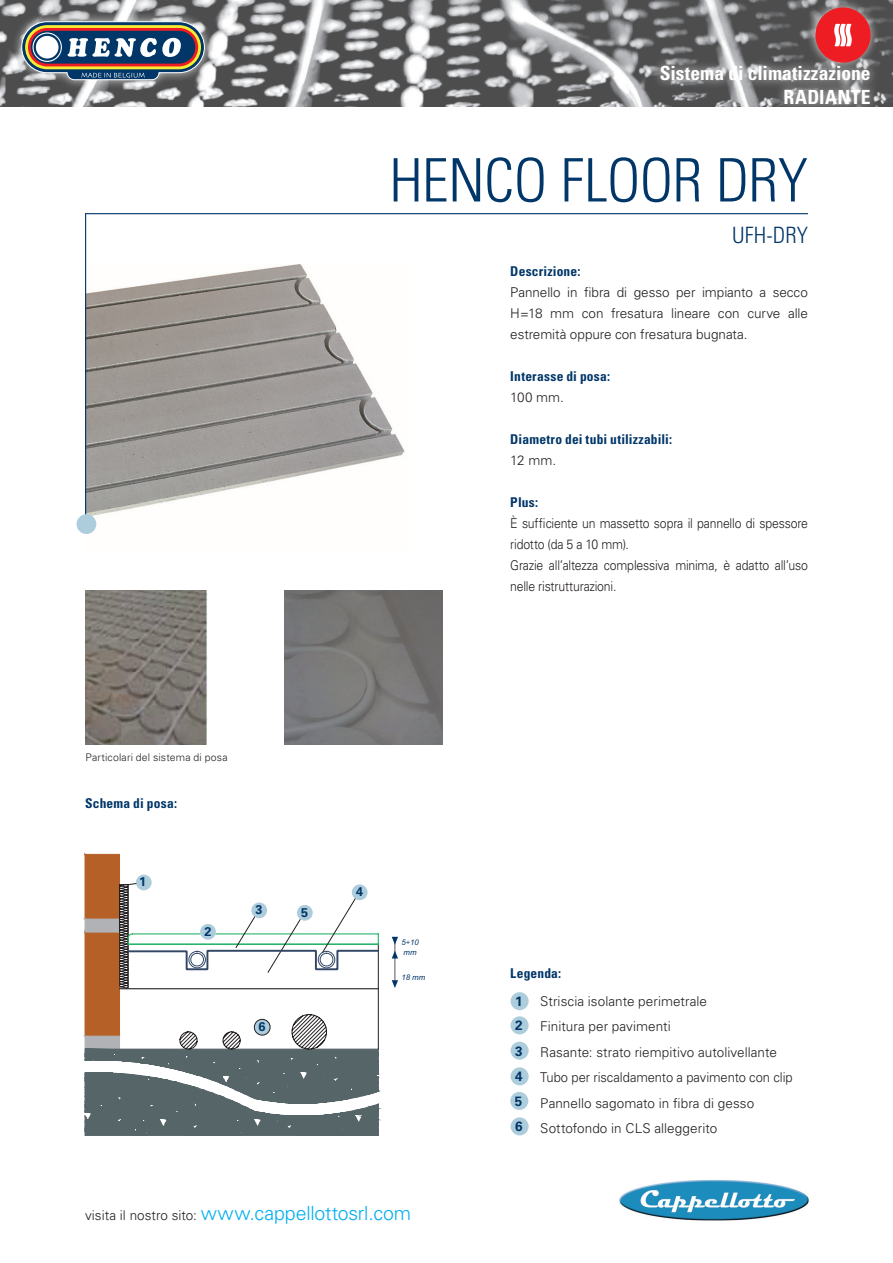
<style>
.page{position:relative;width:893px;height:1263px;background:#fff}
.page>*{position:absolute;margin:0;border:0;box-sizing:border-box;transform-origin:0 0}
.Basis{font:300 condensed 60px "Univers LT Std";letter-spacing:-.01em;color:#003668}
.t1{font:300 condensed 22.5px "Univers LT Std";color:#003668}
.t2{font:300 19.5px "Univers LT Std";letter-spacing:-.005em;color:#00aeef}
.t3{font:700 condensed 19.5px "Univers LT Std";letter-spacing:.005em;color:#fff}
.Basis-2{font:300 13.5px/21px "Univers LT Std";letter-spacing:-.005em;color:#231f20;text-align:justify}
.Basis-3{font:300 13.5px/21px "Univers LT Std";letter-spacing:-.005em;color:#231f20;scale:.91 1}
.Basis-4{font:700 condensed 13.5px "Univers LT Std";letter-spacing:.015em;color:#003668}
.Basis-5{font:300 13.5px "Univers LT Std";letter-spacing:-.005em;color:#231f20;scale:.96 1}
.Basis-6{font:700 13.5px "Univers LT Std";color:#003668}
.t4{font:700 12.6px "Univers LT Std";color:#003668}
.Basis-7{font:300 10.5px "Univers LT Std";letter-spacing:.015em;color:#231f20}
.t5{font:italic 7.8px/9.3px "Arial";color:#003668}
.s1{font-size:13.5px;color:#231f20}
</style>
<div class="page">
<img style="left:0;top:0;width:893px;height:106px">
<div style="left:12px;top:11px;width:202px;height:79px;background:#fff;opacity:.75"></div>
<svg style="left:21px;top:21px;width:184px;height:59px;background:#73787e"></svg>
<div style="left:806px;top:0;width:74px;height:72px;background:#fff;opacity:.75"></div>
<div style="left:815px;top:7px;width:56px;height:56px;background:#ee1d23;border-radius:50%"></div>
<svg style="left:834px;top:24px;width:18px;height:22px"></svg>
<img style="left:619px;top:1180px;width:190px;height:41px">
<div style="left:652px;top:57px;width:227px;height:56px;background:#fff;opacity:.75"></div>
<img style="left:86px;top:264px;width:319px;height:270px">
<svg style="left:392px;top:951px;width:6px;height:7px"></svg>
<svg style="left:392px;top:980px;width:6px;height:8px"></svg>
<svg style="left:392px;top:937px;width:6px;height:7px"></svg>
<svg style="left:84px;top:854px;width:296px;height:282px"></svg>
<div style="left:511px;top:992px;width:18px;height:18px;background:#aecddc;border-radius:50%"></div>
<div style="left:511px;top:1016px;width:18px;height:18px;background:#aecddc;border-radius:50%"></div>
<div style="left:511px;top:1042px;width:18px;height:18px;background:#aecddc;border-radius:50%"></div>
<div style="left:511px;top:1067px;width:18px;height:18px;background:#aecddc;border-radius:50%"></div>
<div style="left:510px;top:1092px;width:18px;height:18px;background:#aecddc;border-radius:50%"></div>
<div style="left:511px;top:1117px;width:18px;height:18px;background:#aecddc;border-radius:50%"></div>
<hr style="left:85px;top:214px;width:1px;height:319px;background:#003668">
<hr style="left:85px;top:213px;width:723px;height:1px;background:#003668">
<div style="left:77px;top:514px;width:19px;height:20px;background:#aecddc;border-radius:50%"></div>
<img style="left:85px;top:591px;width:123px;height:154px">
<img style="left:285px;top:591px;width:157px;height:154px">
<p class="t3" style="left:660px;top:61px;width:212px">Sistema di climatizzazione</p>
<p class="t3" style="left:783px;top:85px;width:89px">RADIANTE</p>
<p class="Basis" style="left:389px;top:144px;width:420px">HENCO FLOOR DRY</p>
<p class="t1" style="left:732px;top:221px;width:77px">UFH-DRY</p>
<p class="Basis-7" style="left:86px;top:751px;width:143px">Particolari del sistema di posa</p>
<p class="Basis-4" style="left:85px;top:795px;width:93px">Schema di posa:</p>
<p class="t4" style="left:139px;top:874px;width:9px">1</p>
<p class="t4" style="left:204px;top:924px;width:9px">2</p>
<p class="t4" style="left:256px;top:902px;width:9px">3</p>
<p class="t4" style="left:301px;top:905px;width:9px">5</p>
<p class="t4" style="left:258px;top:1019px;width:9px">6</p>
<p class="t4" style="left:356px;top:884px;width:9px">4</p>
<p class="t5" style="left:401px;top:938px;width:19px">5÷10 mm</p>
<p class="t5" style="left:401px;top:973px;width:25px">18 mm</p>
<h3 class="t2" style="left:85px;top:1201px;width:328px"><span class="s1">visita il nostro sito:</span> www.cappellottosrl.com</h3>
<p class="Basis-4" style="left:510px;top:263px;width:72px">Descrizione:</p>
<p class="Basis-2" style="left:510px;top:282px;width:299px">Pannello in fibra di gesso per impianto a secco H=18 mm con fresatura lineare con curve alle estremità oppure con fresatura bugnata.</p>
<p class="Basis-4" style="left:510px;top:368px;width:101px">Interasse di posa:</p>
<p class="Basis-2" style="left:510px;top:387px;width:55px">100 mm.</p>
<p class="Basis-4" style="left:510px;top:431px;width:163px">Diametro dei tubi utilizzabili:</p>
<p class="Basis-2" style="left:510px;top:450px;width:47px">12 mm.</p>
<p class="Basis-4" style="left:510px;top:494px;width:29px">Plus:</p>
<p class="Basis-3" style="left:510px;top:513px;width:329px">È sufficiente un massetto sopra il pannello di spessore ridotto (da 5 a 10 mm).</p>
<p class="Basis-3" style="left:510px;top:555px;width:329px">Grazie all’altezza complessiva minima, è adatto all’uso nelle ristrutturazioni.</p>
<p class="Basis-4" style="left:510px;top:965px;width:52px">Legenda:</p>
<p class="Basis-6" style="left:515px;top:993px;width:9px">1</p>
<p class="Basis-6" style="left:515px;top:1017px;width:9px">2</p>
<p class="Basis-6" style="left:515px;top:1043px;width:9px">3</p>
<p class="Basis-6" style="left:515px;top:1069px;width:9px">4</p>
<p class="Basis-6" style="left:515px;top:1093px;width:9px">5</p>
<p class="Basis-6" style="left:515px;top:1118px;width:9px">6</p>
<p class="Basis-2" style="left:540px;top:990px;width:168px">Striscia isolante perimetrale</p>
<p class="Basis-2" style="left:540px;top:1016px;width:132px">Finitura per pavimenti</p>
<p class="Basis-2" style="left:540px;top:1041px;width:238px">Rasante: strato riempitivo autolivellante</p>
<p class="Basis-5" style="left:540px;top:1069px;width:264px">Tubo per riscaldamento a pavimento con clip</p>
<p class="Basis-2" style="left:540px;top:1092px;width:215px">Pannello sagomato in fibra di gesso</p>
<p class="Basis-2" style="left:540px;top:1118px;width:178px">Sottofondo in CLS alleggerito</p>
</div>
